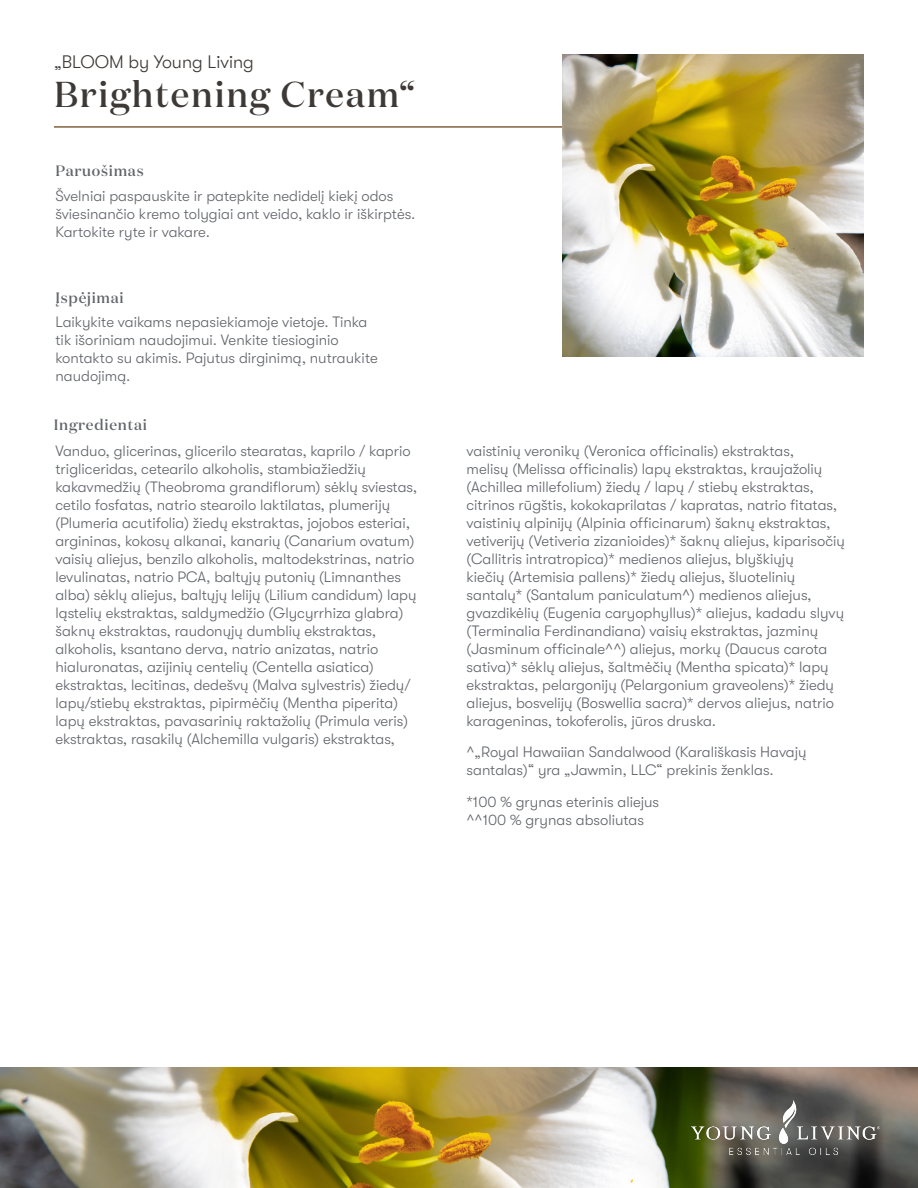
<style>
.page{position:relative;width:918px;height:1188px;background:#fff}
.page>*{position:absolute;margin:0;border:0;box-sizing:border-box;transform-origin:0 0}
.t1{font:500 36px "Domaine Display";letter-spacing:.05em;color:#3d3936}
.t2{font:300 18px "GT Walsheim";color:#3d3936}
.t3{font:300 15px/18px "GT Walsheim Pro";color:#61646a}
.t4{font:500 15px "Domaine Display";letter-spacing:.05em;color:#61646a}
</style>
<div class="page">
<img style="left:0;top:1067px;width:918px;height:121px">
<img style="left:691px;top:1100px;width:188px;height:55px">
<hr style="left:54px;top:126px;width:544px;height:2px;background:#80623b">
<img style="left:562px;top:55px;width:302px;height:301px">
<p class="t2" style="left:54px;top:52px;width:201px">„BLOOM by Young Living</p>
<h1 class="t1" style="left:54px;top:71px;width:362px">Brightening Cream“</h1>
<p class="t4" style="left:55px;top:161px;width:90px">Paruošimas</p>
<p class="t3" style="left:55px;top:187px;width:361px">Švelniai paspauskite ir patepkite nedidelį kiekį odos šviesinančio kremo tolygiai ant veido, kaklo ir iškirptės.<br>Kartokite ryte ir vakare.</p>
<p class="t4" style="left:55px;top:288px;width:70px">Įspėjimai</p>
<p class="t3" style="left:55px;top:313px;width:324px">Laikykite vaikams nepasiekiamoje vietoje. Tinka tik išoriniam naudojimui. Venkite tiesioginio kontakto su akimis. Pajutus dirginimą, nutraukite naudojimą.</p>
<p class="t4" style="left:54px;top:416px;width:95px">Ingredientai</p>
<p class="t3" style="left:55px;top:442px;width:363px">Vanduo, glicerinas, glicerilo stearatas, kaprilo / kaprio trigliceridas, cetearilo alkoholis, stambiažiedžių kakavmedžių (Theobroma grandiflorum) sėklų sviestas, cetilo fosfatas, natrio stearoilo laktilatas, plumerijų (Plumeria acutifolia) žiedų ekstraktas, jojobos esteriai, argininas, kokosų alkanai, kanarių (Canarium ovatum) vaisių aliejus, benzilo alkoholis, maltodekstrinas, natrio levulinatas, natrio PCA, baltųjų putonių (Limnanthes alba) sėklų aliejus, baltųjų lelijų (Lilium candidum) lapų ląstelių ekstraktas, saldymedžio (Glycyrrhiza glabra) šaknų ekstraktas, raudonųjų dumblių ekstraktas, alkoholis, ksantano derva, natrio anizatas, natrio hialuronatas, azijinių centelių (Centella asiatica) ekstraktas, lecitinas, dedešvų (Malva sylvestris) žiedų/ lapų/stiebų ekstraktas, pipirmėčių (Mentha piperita) lapų ekstraktas, pavasarinių raktažolių (Primula veris) ekstraktas, rasakilų (Alchemilla vulgaris) ekstraktas,</p>
<p class="t3" style="left:467px;top:442px;width:380px">vaistinių veronikų (Veronica officinalis) ekstraktas,<br>melisų (Melissa officinalis) lapų ekstraktas, kraujažolių (Achillea millefolium) žiedų / lapų / stiebų ekstraktas, citrinos rūgštis, kokokaprilatas / kapratas, natrio fitatas, vaistinių alpinijų (Alpinia officinarum) šaknų ekstraktas, vetiverijų (Vetiveria zizanioides)* šaknų aliejus, kiparisočių (Callitris intratropica)* medienos aliejus, blyškiųjų<br>kiečių (Artemisia pallens)* žiedų aliejus, šluotelinių santalų* (Santalum paniculatum^) medienos aliejus, gvazdikėlių (Eugenia caryophyllus)* aliejus, kadadu slyvų (Terminalia Ferdinandiana) vaisių ekstraktas, jazminų (Jasminum officinale^^) aliejus, morkų (Daucus carota sativa)* sėklų aliejus, šaltmėčių (Mentha spicata)* lapų ekstraktas, pelargonijų (Pelargonium graveolens)* žiedų aliejus, bosvelijų (Boswellia sacra)* dervos aliejus, natrio karageninas, tokoferolis, jūros druska.</p>
<p class="t3" style="left:467px;top:743px;width:342px">^„Royal Hawaiian Sandalwood (Karališkasis Havajų santalas)“ yra „Jawmin, LLC“ prekinis ženklas.</p>
<p class="t3" style="left:467px;top:793px;width:194px">*100 % grynas eterinis aliejus ^^100 % grynas absoliutas</p>
</div>
